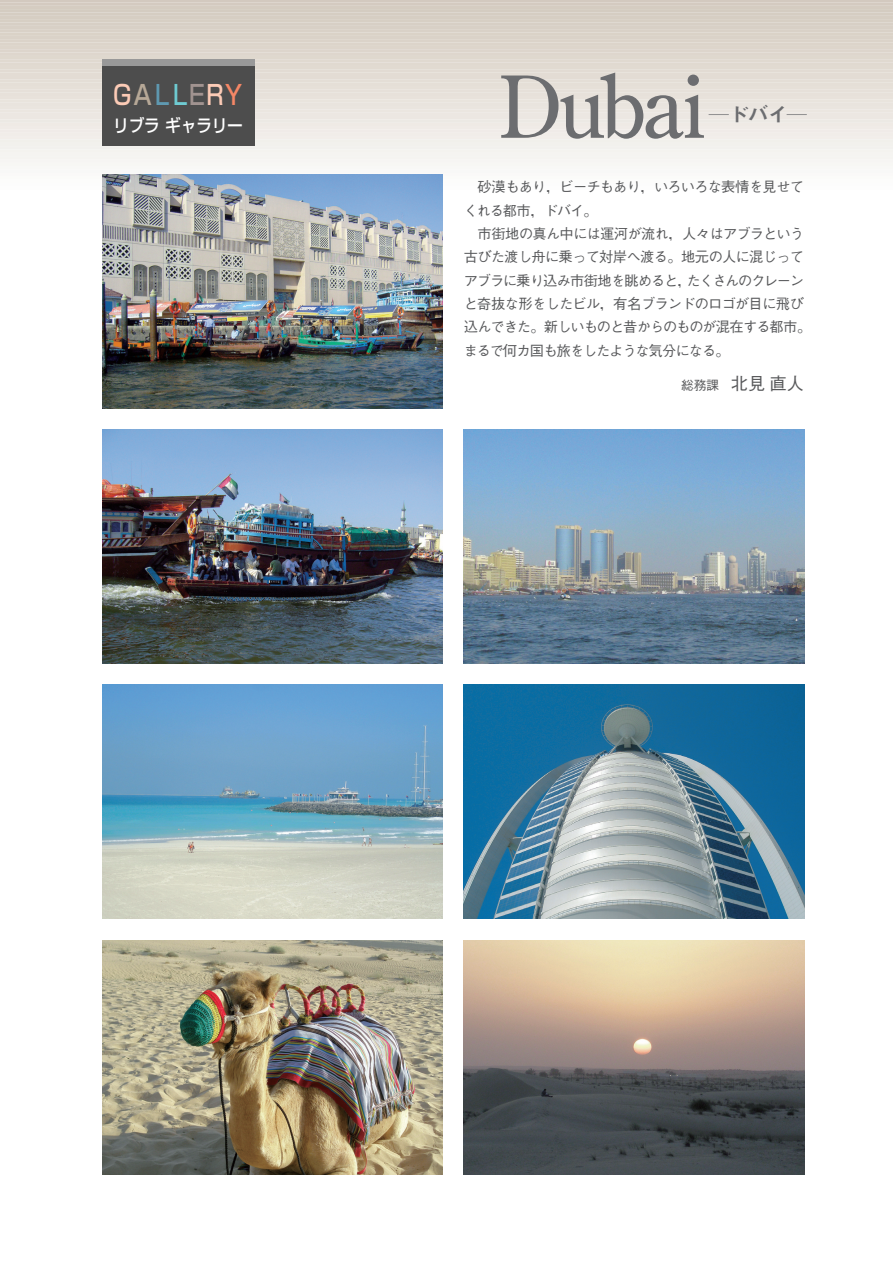
<style>
.page{position:relative;width:893px;height:1262px;background:#fff}
.page>*{position:absolute;margin:0;border:0;box-sizing:border-box;transform-origin:0 0}
.t1{font:700 85.05px "Futo Min A101";letter-spacing:-.05em;color:#6c6d70}
.t2{font:500 26.7px "Shin Go";letter-spacing:.075em;color:#fccbb6;scale:.85 1}
.t3{font:20.25px "Midashi Go MB31";color:#6c6d70}
.t4{font:500 17.4px "Shin Go";color:#fff;scale:.9 1}
.t5{font:500 14.25px/23.4px "Gothic BBB";letter-spacing:-.06em;color:#57585a}
.t6{font:500 12.75px "Gothic BBB";color:#57585a}
.s1{color:#b6a897}
.s2{color:#5f99b1}
.s3{color:#6fcbd2}
.s4{color:#a19390}
.s5{color:#f58766}
.s6{font-size:17.55px}
</style>
<div class="page">
<hr style="left:0;top:0;width:892px;height:4px;background:#d3c9bf">
<div style="left:0;top:1px;width:892px;height:7px;background:#d8cfc6"></div>
<div style="left:0;top:4px;width:892px;height:7px;background:#d5ccc1"></div>
<div style="left:0;top:11px;width:892px;height:7px;background:#d9d2c8"></div>
<div style="left:0;top:14px;width:892px;height:7px;background:#d6cec3"></div>
<div style="left:0;top:21px;width:892px;height:7px;background:#d7cfc5"></div>
<div style="left:0;top:27px;width:892px;height:7px;background:#d9d1c7"></div>
<div style="left:0;top:34px;width:892px;height:7px;background:#dad2c8"></div>
<div style="left:0;top:41px;width:892px;height:7px;background:#dcd4ca"></div>
<div style="left:0;top:47px;width:892px;height:7px;background:#ddd5cc"></div>
<div style="left:0;top:54px;width:892px;height:7px;background:#dfd8ce"></div>
<div style="left:0;top:61px;width:892px;height:7px;background:#e0d9d0"></div>
<div style="left:0;top:67px;width:892px;height:7px;background:#e2dbd3"></div>
<div style="left:0;top:74px;width:892px;height:7px;background:#e3dcd4"></div>
<div style="left:0;top:81px;width:892px;height:7px;background:#e5dfd7"></div>
<div style="left:0;top:87px;width:892px;height:8px;background:#e6e0d9"></div>
<div style="left:0;top:94px;width:892px;height:7px;background:#e8e2db"></div>
<div style="left:0;top:101px;width:892px;height:7px;background:#e9e4de"></div>
<div style="left:0;top:107px;width:892px;height:8px;background:#ebe6e0"></div>
<div style="left:0;top:114px;width:892px;height:7px;background:#ece7e2"></div>
<div style="left:0;top:121px;width:892px;height:7px;background:#efeae5"></div>
<div style="left:0;top:127px;width:892px;height:8px;background:#f0ebe8"></div>
<div style="left:0;top:134px;width:892px;height:7px;background:#f2eeea"></div>
<div style="left:0;top:141px;width:892px;height:7px;background:#f2f1ed"></div>
<div style="left:0;top:148px;width:892px;height:7px;background:#f4f3ef"></div>
<div style="left:0;top:154px;width:892px;height:7px;background:#f5f4f1"></div>
<div style="left:0;top:161px;width:892px;height:7px;background:#f7f7f4"></div>
<div style="left:0;top:168px;width:892px;height:7px;background:#f8f8f7"></div>
<div style="left:0;top:174px;width:892px;height:7px;background:#fbfbf9"></div>
<img style="left:102px;top:174px;width:340px;height:234px">
<img style="left:102px;top:429px;width:340px;height:234px">
<img style="left:463px;top:429px;width:341px;height:234px">
<img style="left:102px;top:685px;width:340px;height:233px">
<img style="left:463px;top:685px;width:341px;height:233px">
<img style="left:102px;top:940px;width:340px;height:234px">
<img style="left:463px;top:940px;width:341px;height:234px">
<div style="left:102px;top:60px;width:153px;height:86px;background:#4d4d4d"></div>
<div style="left:102px;top:60px;width:153px;height:6px;background:#999"></div>
<h2 class="t2" style="left:113px;top:85px;width:154px">G<span class="s1">A</span><span class="s2">L</span><span class="s3">L</span><span class="s4">E</span>R<span class="s5">Y</span></h2>
<p class="t4" style="left:113px;top:119px;width:146px">リブラギャラリー</p>
<h1 class="t1" style="left:498px;top:76px;width:208px">Dubai</h1>
<h3 class="t3" style="left:708px;top:106px;width:100px">―ドバイ―</h3>
<p class="t5" style="left:463px;top:177px;width:342px;text-indent:14px">砂漠もあり，ビーチもあり，いろいろな表情を見せてくれる都市，ドバイ。</p>
<p class="t5" style="left:463px;top:224px;width:349px;text-indent:14px">市街地の真ん中には運河が流れ，人々はアブラという古びた渡し舟に乗って対岸へ渡る。地元の人に混じってアブラに乗り込み市街地を眺めると，たくさんのクレーンと奇抜な形をしたビル，有名ブランドのロゴが目に飛び込んできた。新しいものと昔からのものが混在する都市。まるで何カ国も旅をしたような気分になる。</p>
<p class="t6" style="left:681px;top:380px;width:124px">総務課　<span class="s6">北見直人</span></p>
</div>
